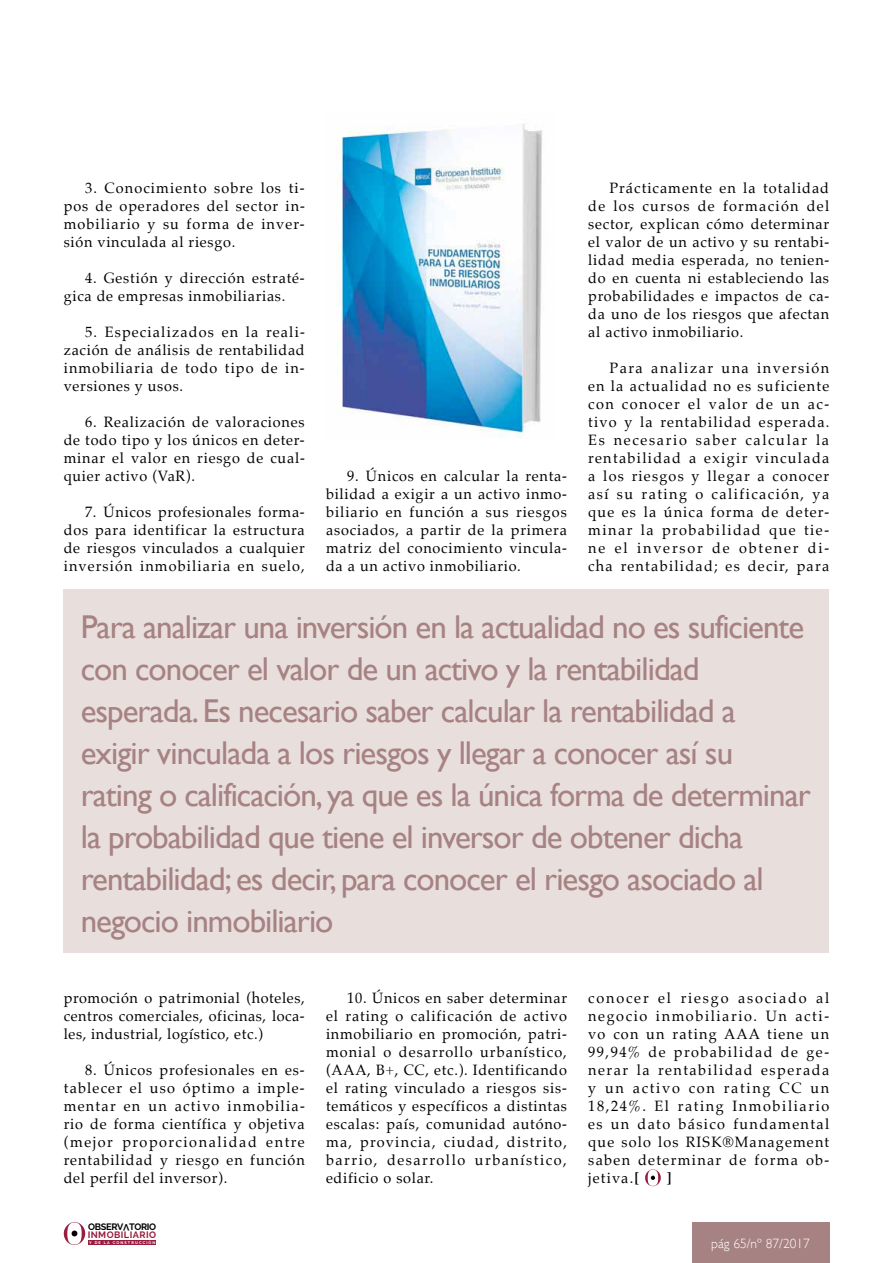
<style>
.page{position:relative;width:893px;height:1263px;background:#fff}
.page>*{position:absolute;margin:0;border:0;box-sizing:border-box;transform-origin:0 0}
.t1{font:33px/42px "Gill Sans";letter-spacing:-.03em;color:#a78282}
.t2{font:15px/18px "Palatino";letter-spacing:.055em;color:#000;text-align:justify;scale:.96 1}
.t3{font:700 15px "Palatino LT Std";color:#000;scale:.96 1}
.t4{font:300 13.5px "Gill Sans";color:#fff}
.t5{font:700 9.3px "Raleway";letter-spacing:-.03em;color:#000}
.t6{font:700 9.3px "Raleway";letter-spacing:.045em;color:#991d3f}
.t7{font:700 3.9px "Raleway";letter-spacing:.275em;color:#fff}
.s1{font-family:"Palatino LT Std";font-weight:700}
</style>
<div class="page">
<div style="left:692px;top:1222px;width:137px;height:41px;background:#a78282"></div>
<hr style="left:89px;top:1240px;width:67px;height:4px;background:#991d3f">
<svg style="left:64px;top:1222px;width:21px;height:23px"></svg>
<svg style="left:645px;top:1169px;width:16px;height:17px"></svg>
<img style="left:338px;top:124px;width:204px;height:314px">
<div style="left:64px;top:589px;width:765px;height:363px;background:#e8dfdd"></div>
<p class="t2" style="left:64px;top:179px;width:253px;text-indent:21px">3. Conocimiento sobre los ti&shy;pos de operadores del sector in&shy;mobiliario y su forma de inver&shy;sión vinculada al riesgo.</p>
<p class="t2" style="left:64px;top:269px;width:252px;text-indent:21px">4. Gestión y dirección estraté&shy;gica de empresas inmobiliarias.</p>
<p class="t2" style="left:64px;top:323px;width:253px;text-indent:21px">5. Especializados en la reali&shy;zación de análisis de rentabilidad inmobiliaria de todo tipo de in&shy;versiones y usos.</p>
<p class="t2" style="left:64px;top:413px;width:253px;text-indent:21px">6. Realización de valoraciones de todo tipo y los únicos en deter&shy;minar el valor en riesgo de cual&shy;quier activo (VaR).</p>
<p class="t2" style="left:64px;top:503px;width:253px;text-indent:21px">7. Únicos profesionales forma&shy;dos para identificar la estructura de riesgos vinculados a cualquier inversión inmobiliaria en suelo,</p>
<p class="t2" style="left:326px;top:467px;width:253px;text-indent:21px">9. Únicos en calcular la renta&shy;bilidad a exigir a un activo inmo&shy;biliario en función a sus riesgos asociados, a partir de la primera matriz del conocimiento vincula&shy;da a un activo inmobiliario.</p>
<p class="t2" style="left:588px;top:179px;width:253px;text-indent:21px">Prácticamente en la totalidad de los cursos de formación del sector, explican cómo determinar el valor de un activo y su rentabi&shy;lidad media esperada, no tenien&shy;do en cuenta ni estableciendo las probabilidades e impactos de ca&shy;da uno de los riesgos que afectan al activo inmobiliario.</p>
<p class="t2" style="left:588px;top:359px;width:253px;text-indent:21px">Para analizar una inversión en la actualidad no es suficiente con conocer el valor de un ac&shy;tivo y la rentabilidad esperada.<br>Es necesario saber calcular la rentabilidad a exigir vinculada a los riesgos y llegar a conocer así su rating o calificación, ya que es la única forma de deter&shy;minar la probabilidad que tie&shy;ne el inversor de obtener di&shy;cha rentabilidad; es decir, para</p>
<p class="t1" style="left:81px;top:605px;width:732px">Para analizar una inversión en la actualidad no es suficiente con conocer el valor de un activo y la rentabilidad esperada. Es necesario saber calcular la rentabilidad a exigir vinculada a los riesgos y llegar a conocer así su rating o calificación, ya que es la única forma de determinar la probabilidad que tiene el inversor de obtener dicha rentabilidad; es decir, para conocer el riesgo asociado al negocio inmobiliario</p>
<p class="t2" style="left:64px;top:989px;width:252px">promoción o patrimonial (hoteles, centros comerciales, oficinas, loca&shy;les, industrial, logístico, etc.)</p>
<p class="t2" style="left:64px;top:1061px;width:253px;text-indent:21px">8. Únicos profesionales en es&shy;tablecer el uso óptimo a imple&shy;mentar en un activo inmobilia&shy;rio de forma científica y objetiva (mejor proporcionalidad entre rentabilidad y riesgo en función del perfil del inversor).</p>
<p class="t5" style="left:88px;top:1222px;width:37px">OBSERV</p>
<p class="t5" style="left:130px;top:1232px;width:8px;rotate:-180deg">V</p>
<p class="t5" style="left:129px;top:1222px;width:29px">TORIO</p>
<p class="t6" style="left:88px;top:1229px;width:70px">INMOBILIARIO</p>
<p class="t7" style="left:89px;top:1240px;width:68px">Y DE LA CONSTRUCCIÓN</p>
<p class="t2" style="left:326px;top:989px;width:253px;text-indent:21px">10. Únicos en saber determinar el rating o calificación de activo inmobiliario en promoción, patri&shy;monial o desarrollo urbanístico, (AAA, B+, CC, etc.). Identificando el rating vinculado a riesgos sis&shy;temáticos y específicos a distintas escalas: país, comunidad autóno&shy;ma, provincia, ciudad, distrito, barrio, desarrollo urbanístico, edificio o solar.</p>
<p class="t2" style="left:588px;top:989px;width:253px">conocer el riesgo asociado al negocio inmobiliario. Un acti&shy;vo con un rating AAA tiene un 99,94% de probabilidad de ge&shy;nerar la rentabilidad esperada y un activo con rating CC un 18,24%. El rating Inmobiliario es un dato básico fundamental que solo los RISK®Management saben determinar de forma ob&shy;jetiva.<span class="s1">[</span></p>
<p class="t3" style="left:667px;top:1169px;width:6px">]</p>
<p class="t4" style="left:711px;top:1233px;width:100px">pág 65/nº 87/2017</p>
</div>
